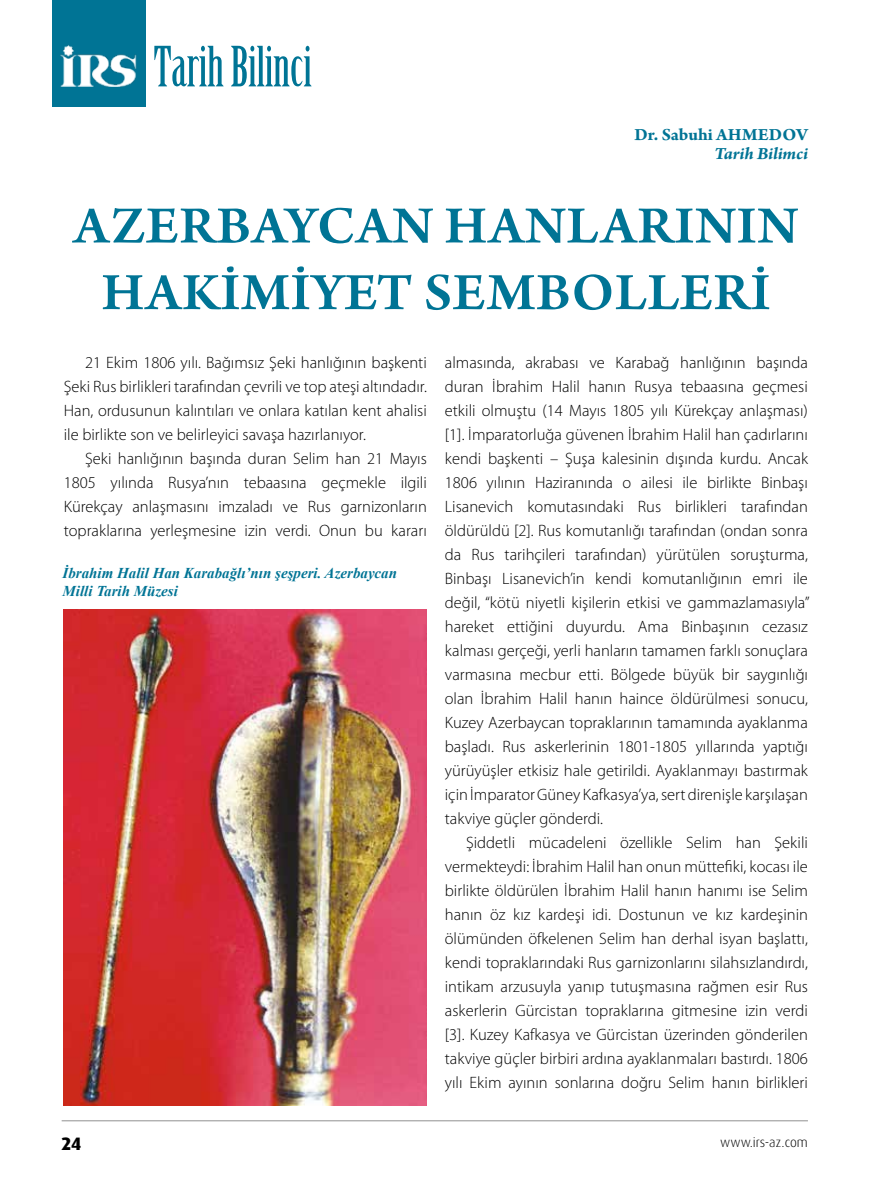
<style>
.page{position:relative;width:893px;height:1191px;background:#fff}
.page>*{position:absolute;margin:0;border:0;box-sizing:border-box;transform-origin:0 0}
.t1{font:600 55.5px/66.6px "Arno Pro";letter-spacing:.015em;color:#007495;text-align:center}
.t2{font:54.15px "Birch Std";color:#007495}
.t3{font:700 18px "Arno Pro";color:#007495}
.t4{font:italic 700 18px "Arno Pro";letter-spacing:-.005em;color:#007495}
.t5{font:800 18px "Dax Pro";color:#000}
.t6{font:300 16.5px/24px "Myriad Pro";color:#000;text-align:justify}
.t7{font:italic 700 15px/18px "Times New Roman";color:#007495}
.t8{font:300 13.5px "Dax Pro";color:#000}
</style>
<div class="page">
<hr style="left:62px;top:1120px;width:746px;height:1px;background:#909090">
<div style="left:52px;top:0;width:94px;height:106px;background:#007495"></div>
<img style="left:60px;top:45px;width:77px;height:41px">
<img style="left:64px;top:609px;width:363px;height:496px">
<h2 class="t2" style="left:154px;top:36px;width:160px">Tarih Bilinci</h2>
<p class="t3" style="left:634px;top:124px;width:162px">Dr. Sabuhi AHMEDOV</p>
<p class="t4" style="left:714px;top:143px;width:95px">Tarih Bilimci</p>
<h1 class="t1" style="left:73px;top:195px;width:726px">AZERBAYCAN HANLARININ<br>HAKİMİYET SEMBOLLERİ</h1>
<p class="t6" style="left:64px;top:350px;width:365px;text-indent:21px">21 Ekim 1806 yılı. Bağımsız Şeki hanlığının başkenti Şeki Rus birlikleri tarafından çevrili ve top ateşi altındadır.<br>Han, ordusunun kalıntıları ve onlara katılan kent ahalisi ile birlikte son ve belirleyici savaşa hazırlanıyor.</p>
<p class="t6" style="left:64px;top:446px;width:365px;text-indent:21px">Şeki hanlığının başında duran Selim han 21 Mayıs 1805 yılında Rusya’nın tebaasına geçmekle ilgili Kürekçay anlaşmasını imzaladı ve Rus garnizonların topraklarına yerleşmesine izin verdi. Onun bu kararı</p>
<p class="t7" style="left:63px;top:563px;width:336px">İbrahim Halil Han Karabağlı’nın şeşperi. Azerbaycan<br>Milli Tarih Müzesi</p>
<p class="t6" style="left:445px;top:350px;width:366px">almasında, akrabası ve Karabağ hanlığının başında duran İbrahim Halil hanın Rusya tebaasına geçmesi etkili olmuştu (14 Mayıs 1805 yılı Kürekçay anlaşması) [1]. İmparatorluğa güvenen İbrahim Halil han çadırlarını kendi başkenti – Şuşa kalesinin dışında kurdu. Ancak 1806 yılının Haziranında o ailesi ile birlikte Binbaşı Lisanevich komutasındaki Rus birlikleri tarafından öldürüldü [2]. Rus komutanlığı tarafından (ondan sonra da Rus tarihçileri tarafından) yürütülen soruşturma, Binbaşı Lisanevich’in kendi komutanlığının emri ile değil, “kötü niyetli kişilerin etkisi ve gammazlamasıyla” hareket ettiğini duyurdu. Ama Binbaşının cezasız kalması gerçeği, yerli hanların tamamen farklı sonuçlara varmasına mecbur etti. Bölgede büyük bir saygınlığı olan İbrahim Halil hanın haince öldürülmesi sonucu, Kuzey Azerbaycan topraklarının tamamında ayaklanma başladı. Rus askerlerinin 1801-1805 yıllarında yaptığı yürüyüşler etkisiz hale getirildi. Ayaklanmayı bastırmak için İmparator Güney Kafkasya’ya, sert direnişle karşılaşan takviye güçler gönderdi.</p>
<p class="t6" style="left:445px;top:831px;width:365px;text-indent:21px">Şiddetli mücadeleni özellikle Selim han Şekili vermekteydi: İbrahim Halil han onun müttefiki, kocası ile birlikte öldürülen İbrahim Halil hanın hanımı ise Selim hanın öz kız kardeşi idi. Dostunun ve kız kardeşinin ölümünden öfkelenen Selim han derhal isyan başlattı, kendi topraklarındaki Rus garnizonlarını silahsızlandırdı, intikam arzusuyla yanıp tutuşmasına rağmen esir Rus askerlerin Gürcistan topraklarına gitmesine izin verdi [3]. Kuzey Kafkasya ve Gürcistan üzerinden gönderilen takviye güçler birbiri ardına ayaklanmaları bastırdı. 1806 yılı Ekim ayının sonlarına doğru Selim hanın birlikleri</p>
<p class="t5" style="left:62px;top:1131px;width:21px">24</p>
<p class="t8" style="left:720px;top:1133px;width:89px">www.irs-az.com</p>
</div>
